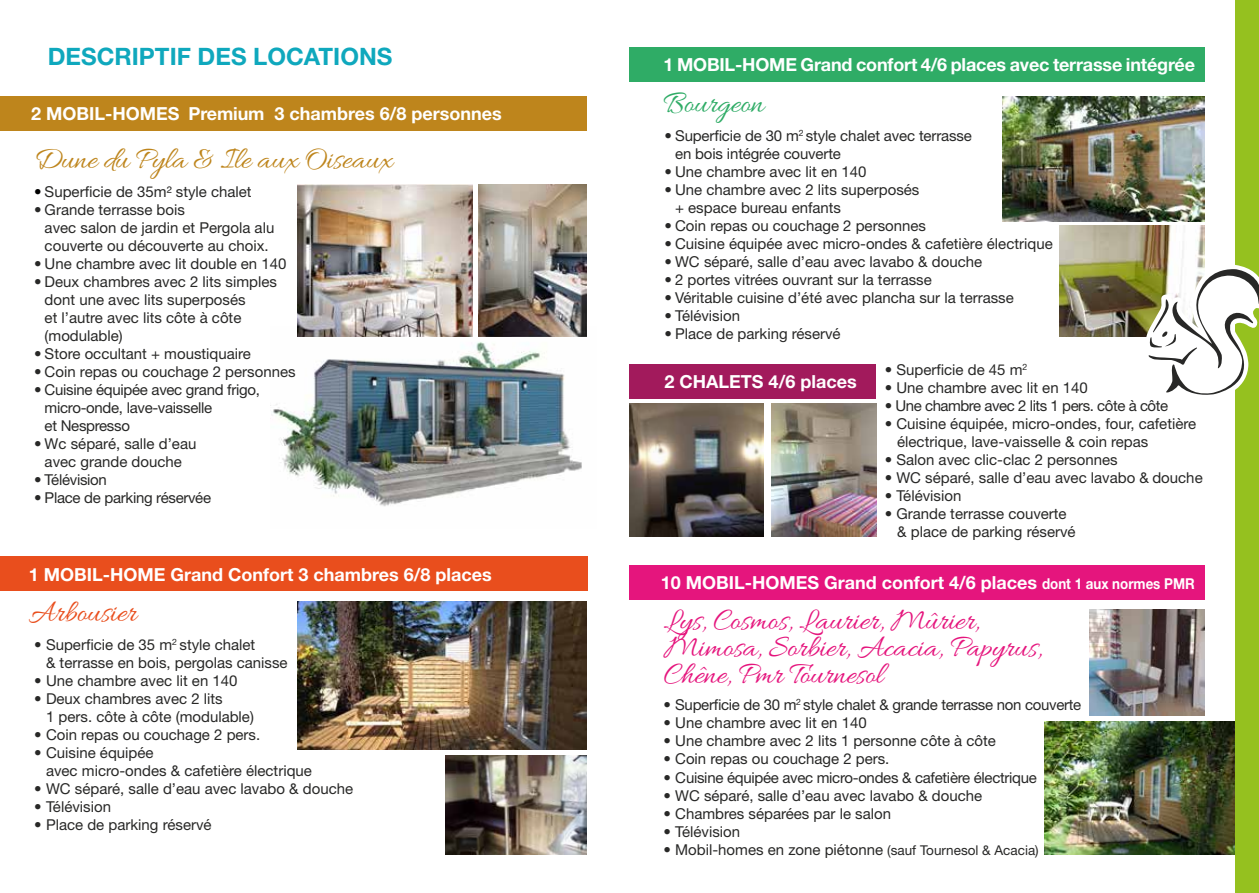
<style>
.page{position:relative;width:1259px;height:893px;background:#fff}
.page>*{position:absolute;margin:0;border:0;box-sizing:border-box;transform-origin:0 0}
.t1{font:31.5px/27px "Allura";letter-spacing:-.01em;color:#e5157d}
.t2{font:31.5px "Allura";letter-spacing:-.01em;color:#be851c}
.t3{font:31.5px "Allura";letter-spacing:-.01em;color:#e94e1d}
.t4{font:31.5px "Allura";letter-spacing:-.01em;color:#2fac66}
.t5{font:700 24px "Helvetica Neue LT Std";color:#0fa8bd}
.t6{font:700 18px "Helvetica Neue LT Std";color:#fff}
.t7{font:15px/18px "Helvetica Neue LT Std";color:#282827}
.t8{font:15px/18px "Helvetica Neue LT Std";letter-spacing:-.02em;color:#282827}
.t9{font:15px "Helvetica Neue LT Std";letter-spacing:-.03em;color:#282827}
.s1{color:#000}
.s2{font-size:15px}
.s3{font-size:13.5px}
</style>
<div class="page">
<img style="left:1044px;top:722px;width:191px;height:133px">
<div style="left:1235px;top:0;width:24px;height:893px;background:#95c11f"></div>
<div style="left:629px;top:47px;width:576px;height:34px;background:#2fac66"></div>
<div style="left:0;top:557px;width:588px;height:34px;background:#e94e1d"></div>
<div style="left:629px;top:364px;width:247px;height:34px;background:#a21a5c"></div>
<img style="left:629px;top:404px;width:134px;height:133px">
<img style="left:771px;top:404px;width:105px;height:133px">
<img style="left:1002px;top:96px;width:202px;height:125px">
<img style="left:298px;top:602px;width:289px;height:147px">
<div style="left:629px;top:565px;width:576px;height:34px;background:#e5157d"></div>
<img style="left:1090px;top:609px;width:114px;height:106px">
<img style="left:1059px;top:226px;width:145px;height:111px">
<svg style="left:1143px;top:263px;width:116px;height:132px"></svg>
<img style="left:445px;top:755px;width:142px;height:100px">
<div style="left:0;top:96px;width:587px;height:34px;background:#be851c"></div>
<img style="left:270px;top:327px;width:312px;height:180px">
<img style="left:479px;top:185px;width:108px;height:152px">
<img style="left:298px;top:185px;width:175px;height:152px">
<h2 class="t5" style="left:48px;top:42px;width:346px">DESCRIPTIF DES LOCATIONS</h2>
<p class="t6" style="left:31px;top:102px;width:472px">2 MOBIL-HOMES Premium 3 chambres 6/8 personnes</p>
<h1 class="t2" style="left:34px;top:141px;width:360px">Dune du Pyla &amp; Ile aux Oiseaux</h1>
<p class="t7" style="left:34px;top:182px;width:219px"><span class="s1">•</span> Superficie de 35m² style chalet</p>
<p class="t7" style="left:45px;top:200px;width:231px;text-indent:-11px">• Grande terrasse bois<br>avec salon de jardin et Pergola alu couverte ou découverte au choix.</p>
<p class="t7" style="left:34px;top:254px;width:254px">• Une chambre avec lit double en 140</p>
<p class="t7" style="left:45px;top:272px;width:234px;text-indent:-11px">• Deux chambres avec 2 lits simples dont une avec lits superposés<br>et l’autre avec lits côte à côte (modulable)</p>
<p class="t7" style="left:34px;top:344px;width:218px">• Store occultant + moustiquaire</p>
<p class="t7" style="left:34px;top:362px;width:263px">• Coin repas ou couchage 2 personnes</p>
<p class="t8" style="left:45px;top:380px;width:217px;text-indent:-11px">• Cuisine équipée avec grand frigo, micro-onde, lave-vaisselle<br>et Nespresso</p>
<p class="t7" style="left:34px;top:434px;width:164px;text-align:center">• Wc séparé, salle d’eau avec grande douche</p>
<p class="t8" style="left:34px;top:470px;width:74px">• Télévision</p>
<p class="t8" style="left:34px;top:488px;width:179px">• Place de parking réservée</p>
<p class="t6" style="left:29px;top:563px;width:465px">1 MOBIL-HOME Grand Confort 3 chambres 6/8 places</p>
<h1 class="t3" style="left:29px;top:595px;width:109px">Arbousier</h1>
<p class="t7" style="left:46px;top:635px;width:243px;text-indent:-12px">• Superficie de 35 m<sup>2</sup> style chalet<br>&amp; terrasse en bois, pergolas canisse</p>
<p class="t7" style="left:34px;top:671px;width:205px">• Une chambre avec lit en 140</p>
<p class="t7" style="left:46px;top:689px;width:209px;text-indent:-12px">• Deux chambres avec 2 lits<br>1 pers. côte à côte (modulable)</p>
<p class="t7" style="left:34px;top:725px;width:228px">• Coin repas ou couchage 2 pers.</p>
<p class="t7" style="left:46px;top:743px;width:267px;text-indent:-12px">• Cuisine équipée<br>avec micro-ondes &amp; cafetière électrique</p>
<p class="t7" style="left:34px;top:779px;width:321px">• WC séparé, salle d’eau avec lavabo &amp; douche</p>
<p class="t7" style="left:34px;top:797px;width:78px">• Télévision</p>
<p class="t7" style="left:34px;top:815px;width:179px">• Place de parking réservé</p>
<p class="t6" style="left:663px;top:54px;width:533px">1 MOBIL-HOME Grand confort 4/6 places avec terrasse intégrée</p>
<h1 class="t4" style="left:663px;top:86px;width:102px">Bourgeon</h1>
<p class="t7" style="left:675px;top:126px;width:298px;text-indent:-11px">• Superficie de 30 m<sup>2</sup> style chalet avec terrasse en bois intégrée couverte</p>
<p class="t7" style="left:664px;top:162px;width:203px">• Une chambre avec lit en 140</p>
<p class="t7" style="left:675px;top:180px;width:246px;text-indent:-10px">• Une chambre avec 2 lits superposés + espace bureau enfants</p>
<p class="t7" style="left:664px;top:216px;width:263px">• Coin repas ou couchage 2 personnes</p>
<p class="t7" style="left:664px;top:234px;width:390px">• Cuisine équipée avec micro-ondes &amp; cafetière électrique</p>
<p class="t7" style="left:664px;top:252px;width:319px">• WC séparé, salle d’eau avec lavabo &amp; douche</p>
<p class="t7" style="left:664px;top:270px;width:269px">• 2 portes vitrées ouvrant sur la terrasse</p>
<p class="t7" style="left:664px;top:288px;width:351px">• Véritable cuisine d’été avec plancha sur la terrasse</p>
<p class="t7" style="left:664px;top:306px;width:77px">• Télévision</p>
<p class="t7" style="left:664px;top:324px;width:178px">• Place de parking réservé</p>
<p class="t7" style="left:884px;top:361px;width:144px">• Superficie de 45 m<sup>2</sup></p>
<p class="t7" style="left:884px;top:379px;width:205px">• Une chambre avec lit en 140</p>
<p class="t9" style="left:884px;top:397px;width:285px">• Une chambre avec 2 lits 1 pers. côte à côte</p>
<p class="t7" style="left:897px;top:415px;width:300px;text-indent:-13px">• Cuisine équipée, micro-ondes, four, cafetière électrique, lave-vaisselle &amp; coin repas</p>
<p class="t7" style="left:884px;top:451px;width:234px">• Salon avec clic-clac 2 personnes</p>
<p class="t7" style="left:884px;top:469px;width:319px">• WC séparé, salle d’eau avec lavabo &amp; douche</p>
<p class="t7" style="left:884px;top:487px;width:78px">• Télévision</p>
<p class="t7" style="left:897px;top:505px;width:180px;text-indent:-13px">• Grande terrasse couverte &amp; place de parking réservé</p>
<p class="t6" style="left:661px;top:571px;width:535px">10 MOBIL-HOMES Grand confort 4/6 places <span class="s2">dont 1 aux normes PMR</span></p>
<h1 class="t1" style="left:664px;top:609px;width:380px">Lys, Cosmos, Laurier, Mûrier,<br>Mimosa, Sorbier, Acacia, Papyrus,<br>Chêne, Pmr Tournesol</h1>
<p class="t8" style="left:663px;top:696px;width:419px">• Superficie de 30 m<sup>2</sup> style chalet &amp; grande terrasse non couverte</p>
<p class="t7" style="left:663px;top:714px;width:205px">• Une chambre avec lit en 140</p>
<p class="t7" style="left:663px;top:732px;width:334px">• Une chambre avec 2 lits 1 personne côte à côte</p>
<p class="t7" style="left:663px;top:750px;width:227px">• Coin repas ou couchage 2 pers.</p>
<p class="t8" style="left:663px;top:768px;width:375px">• Cuisine équipée avec micro-ondes &amp; cafetière électrique</p>
<p class="t7" style="left:663px;top:786px;width:320px">• WC séparé, salle d’eau avec lavabo &amp; douche</p>
<p class="t7" style="left:663px;top:804px;width:229px">• Chambres séparées par le salon</p>
<p class="t7" style="left:663px;top:822px;width:78px">• Télévision</p>
<p class="t7" style="left:663px;top:840px;width:377px">• Mobil-homes en zone piétonne <span class="s3">(sauf Tournesol &amp; Acacia)</span></p>
<p class="t6" style="left:664px;top:370px;width:194px">2 CHALETS 4/6 places</p>
</div>
